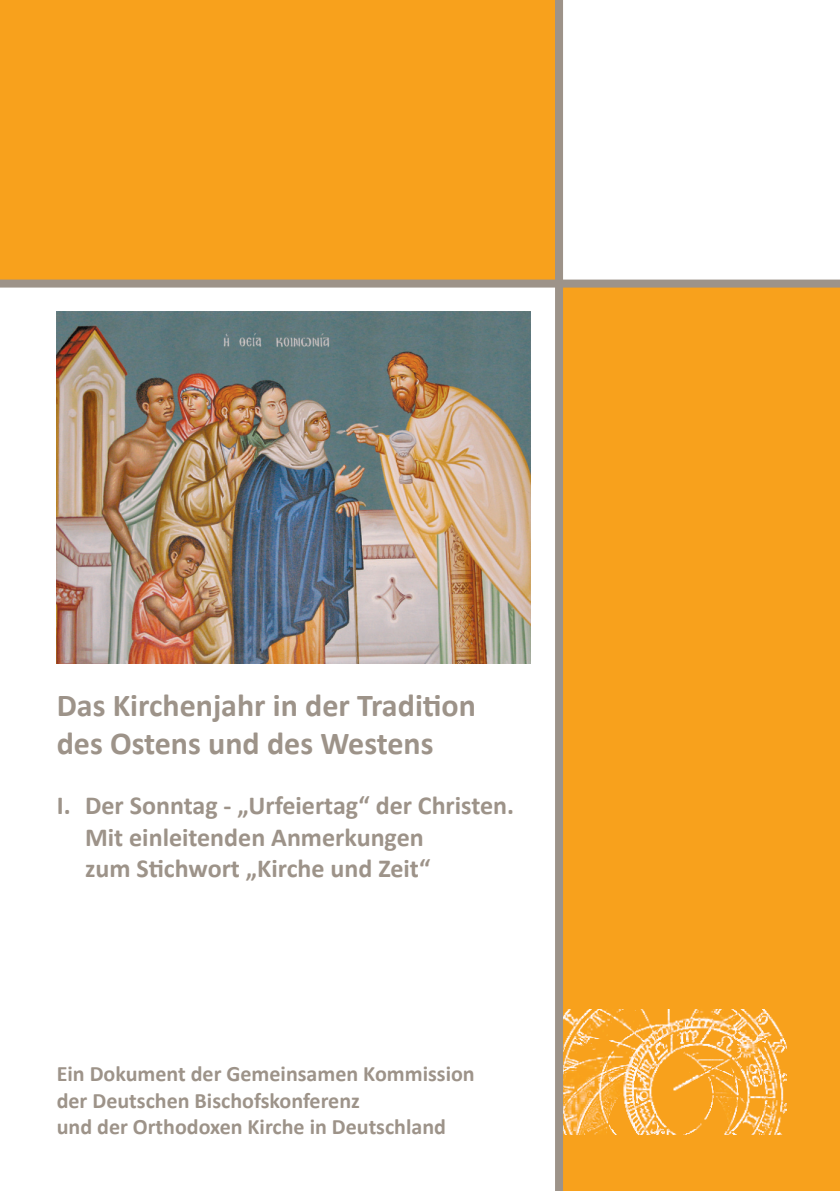
<style>
.page{position:relative;width:840px;height:1191px;background:#fff}
.page>*{position:absolute;margin:0;border:0;box-sizing:border-box;transform-origin:0 0}
.t1{font:700 32px/38.4px "Calibri";color:#9d9389}
.t2{font:700 26px/31.2px "Calibri";color:#9d9389}
.t3{font:700 22px/26.4px "Calibri";color:#9d9389}
</style>
<div class="page">
<div style="left:558px;top:283px;width:281px;height:908px;background:#f8a11c"></div>
<div style="left:0;top:0;width:558px;height:283px;background:#f8a11c"></div>
<div style="left:0;top:279px;width:839px;height:8px;background:#9d9389"></div>
<img style="left:562px;top:1009px;width:223px;height:125px">
<div style="left:554px;top:0;width:8px;height:1191px;background:#9d9389"></div>
<img style="left:57px;top:312px;width:473px;height:351px">
<h1 class="t1" style="left:57px;top:684px;width:420px">Das Kirchenjahr in der Tradition des Ostens und des Westens</h1>
<p class="t2" style="left:85px;top:789px;width:430px;text-indent:-28px">I. Der Sonntag - „Urfeiertag“ der Christen.<br>Mit einleitenden Anmerkungen<br>zum Stichwort „Kirche und Zeit“</p>
<p class="t3" style="left:57px;top:1060px;width:419px">Ein Dokument der Gemeinsamen Kommission der Deutschen Bischofskonferenz<br>und der Orthodoxen Kirche in Deutschland</p>
</div>
